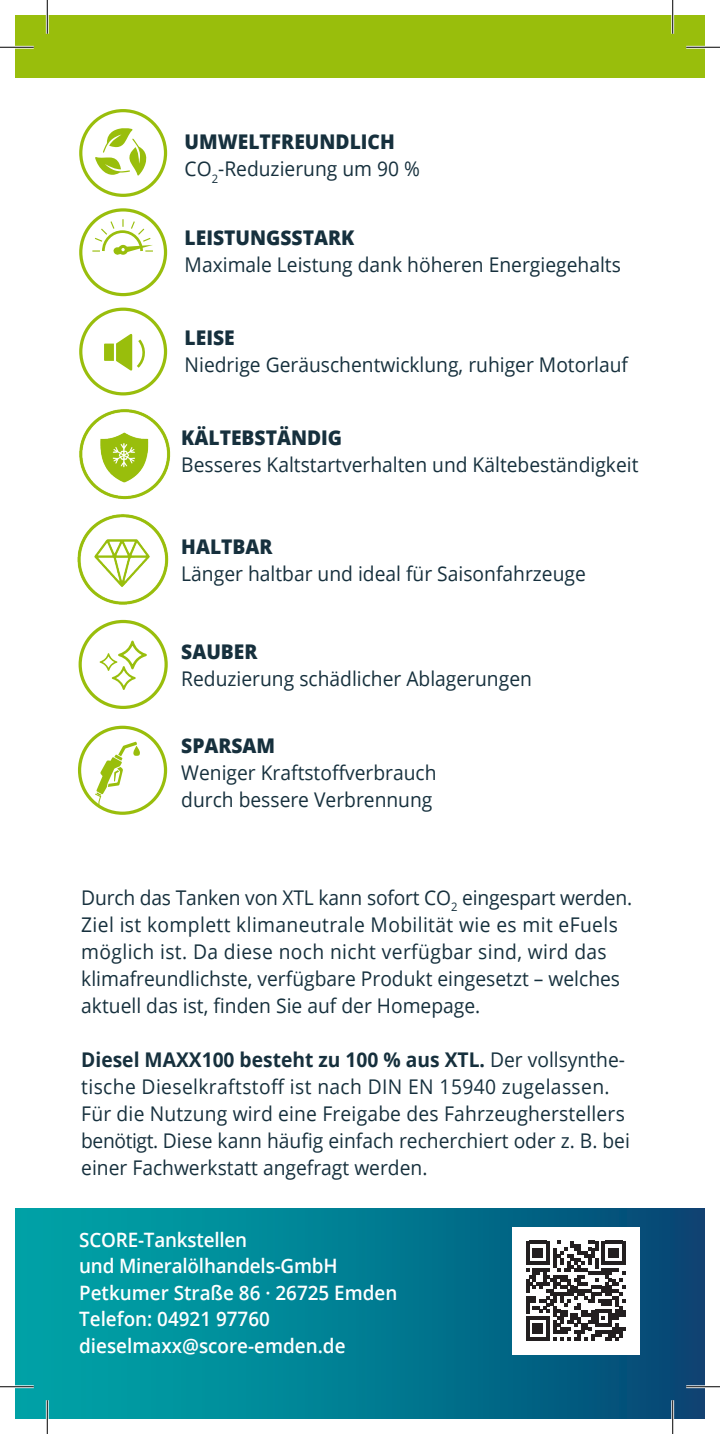
<style>
.page{position:relative;width:720px;height:1434px;background:#fff}
.page>*{position:absolute;margin:0;border:0;box-sizing:border-box;transform-origin:0 0}
.t1{font:20.25px/27px "Open Sans";color:#16303d;scale:.95 1}
.t2{font:800 20.25px "Open Sans";color:#16303d;scale:.95 1}
.t3{font:600 19.8px/26.6px "Open Sans";color:#fff;scale:.95 1}
.s1{font-weight:800}
.s2{font-weight:700}
</style>
<div class="page">
<div style="left:78px;top:726px;width:89px;height:89px;border:3px solid #99be0c;border-radius:50%"></div>
<svg style="left:94px;top:742px;width:43px;height:66px"></svg>
<svg style="left:133px;top:746px;width:7px;height:10px"></svg>
<div style="left:79px;top:308px;width:88px;height:87px;border:3px solid #99be0c;border-radius:50%"></div>
<svg style="left:104px;top:334px;width:41px;height:37px"></svg>
<div style="left:79px;top:109px;width:88px;height:88px;border:3px solid #99be0c;border-radius:50%"></div>
<svg style="left:95px;top:128px;width:51px;height:48px"></svg>
<div style="left:79px;top:620px;width:89px;height:89px;border:3px solid #99be0c;border-radius:50%"></div>
<svg style="left:100px;top:641px;width:47px;height:49px"></svg>
<div style="left:79px;top:208px;width:88px;height:88px;border:3px solid #99be0c;border-radius:50%"></div>
<svg style="left:92px;top:219px;width:61px;height:36px"></svg>
<img style="left:77px;top:514px;width:92px;height:91px">
<img style="left:79px;top:409px;width:92px;height:91px">
<div style="left:15px;top:1208px;width:689px;height:211px;background:linear-gradient(to right,#0aa,#094c78)"></div>
<div style="left:15px;top:15px;width:689px;height:63px;background:#99be0c"></div>
<div style="left:512px;top:1227px;width:127px;height:127px;background:#fff"></div>
<svg style="left:526px;top:1241px;width:99px;height:100px"></svg>
<hr style="left:0;top:46px;width:34px;height:3px;background:#fff">
<hr style="left:686px;top:46px;width:34px;height:3px;background:#fff">
<hr style="left:0;top:1385px;width:34px;height:3px;background:#fff">
<hr style="left:686px;top:1385px;width:34px;height:3px;background:#fff">
<hr style="left:46px;top:0;width:3px;height:34px;background:#fff">
<hr style="left:46px;top:1400px;width:3px;height:34px;background:#fff">
<hr style="left:671px;top:0;width:3px;height:34px;background:#fff">
<hr style="left:671px;top:1400px;width:3px;height:34px;background:#fff">
<hr style="left:0;top:47px;width:34px;height:1px;background:#000">
<hr style="left:686px;top:47px;width:34px;height:1px;background:#000">
<hr style="left:0;top:1386px;width:34px;height:1px;background:#000">
<hr style="left:686px;top:1386px;width:34px;height:1px;background:#000">
<hr style="left:47px;top:0;width:1px;height:34px;background:#000">
<hr style="left:47px;top:1400px;width:1px;height:34px;background:#000">
<hr style="left:672px;top:0;width:1px;height:34px;background:#000">
<hr style="left:672px;top:1400px;width:1px;height:34px;background:#000">
<p class="t1" style="left:184px;top:129px;width:249px"><span class="s1">UMWELTFREUNDLICH<br></span>CO<sub>2</sub>-Reduzierung um 90 %</p>
<p class="t2" style="left:185px;top:226px;width:180px">LEISTUNGSSTARK</p>
<p class="t1" style="left:185px;top:251px;width:460px">Maximale Leistung dank höheren Energiegehalts</p>
<p class="t2" style="left:185px;top:327px;width:54px">LEISE</p>
<p class="t1" style="left:185px;top:351px;width:468px">Niedrige Geräuschentwicklung, ruhiger Motorlauf</p>
<p class="t2" style="left:181px;top:427px;width:171px">KÄLTEBSTÄNDIG</p>
<p class="t1" style="left:181px;top:451px;width:482px">Besseres Kaltstartverhalten und Kältebeständigkeit</p>
<p class="t2" style="left:181px;top:535px;width:98px">HALTBAR</p>
<p class="t1" style="left:181px;top:560px;width:427px">Länger haltbar und ideal für Saisonfahrzeuge</p>
<p class="t2" style="left:181px;top:640px;width:82px">SAUBER</p>
<p class="t1" style="left:181px;top:665px;width:370px">Reduzierung schädlicher Ablagerungen</p>
<p class="t2" style="left:181px;top:734px;width:100px">SPARSAM</p>
<p class="t1" style="left:181px;top:759px;width:270px">Weniger Kraftsto昀昀verbrauch durch bessere Verbrennung</p>
<p class="t1" style="left:81px;top:883px;width:581px">Durch das Tanken von XTL kann sofort CO<sub>2</sub> eingespart werden.<br>Ziel ist komplett klimaneutrale Mobilität wie es mit eFuels möglich ist. Da diese noch nicht verfügbar sind, wird das klimafreundlichste, verfügbare Produkt eingesetzt – welches aktuell das ist, 昀椀nden Sie auf der Homepage.</p>
<p class="t1" style="left:81px;top:1045px;width:579px"><span class="s2">Diesel MAXX100 besteht zu 100 % aus XTL.</span> Der vollsynthe&shy;tische Dieselkraftsto昀昀 ist nach DIN EN 15940 zugelassen.<br>Für die Nutzung wird eine Freigabe des Fahrzeugherstellers benötigt. Diese kann häu昀椀g einfach recherchiert oder z. B. bei einer Fachwerkstatt angefragt werden.</p>
<p class="t3" style="left:79px;top:1228px;width:336px">SCORE-Tankstellen<br>und Mineralölhandels-GmbH<br>Petkumer Straße 86 · 26725 Emden<br>Telefon: 04921 97760 dieselmaxx@score-emden.de</p>
</div>
